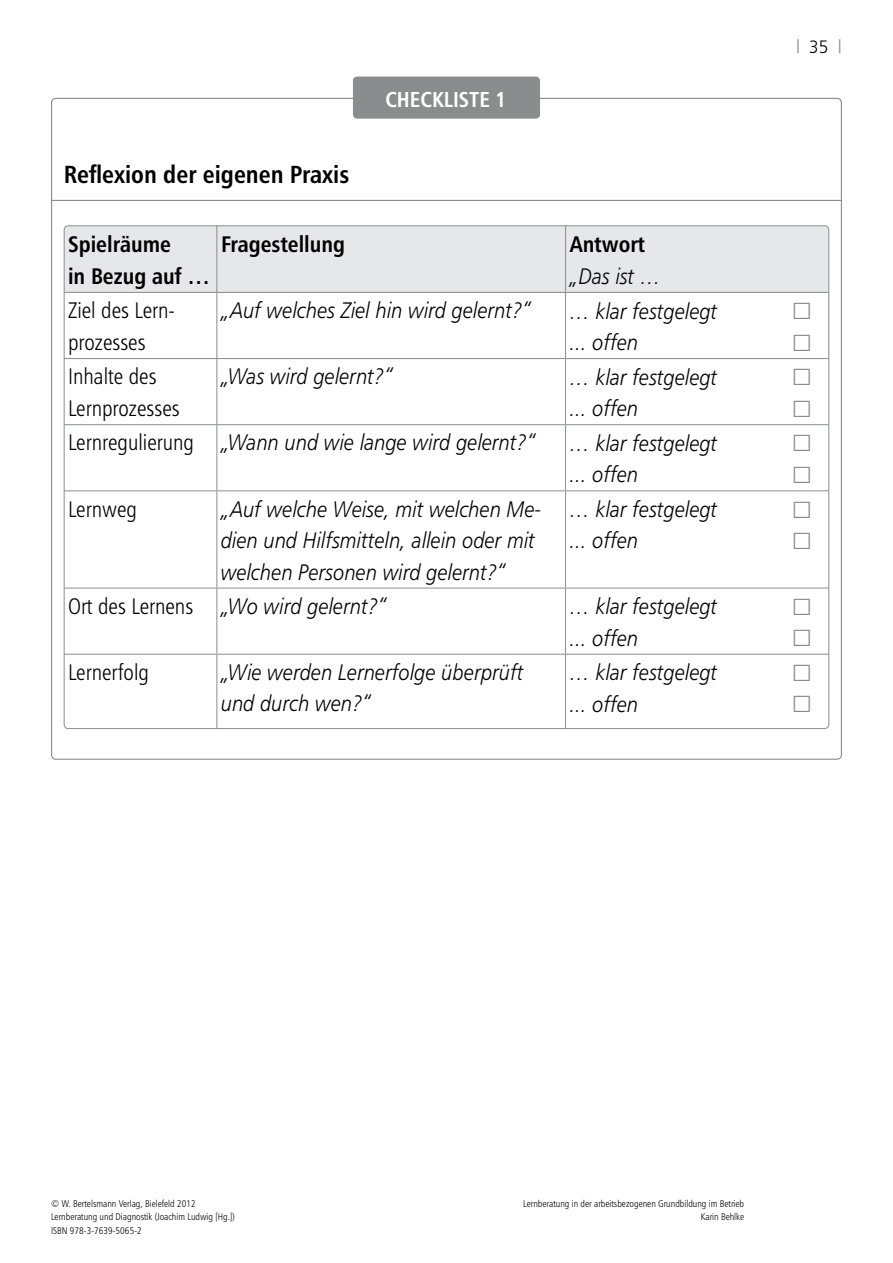
<style>
.page{position:relative;width:893px;height:1263px;background:#fff}
.page>*{position:absolute;margin:0;border:0;box-sizing:border-box;transform-origin:0 0}
.t1{font:24.75px "Humanist 777 BT Bold Condensed B";color:#000}
.t2{font:24px "The Sans Extra Light Expert";color:#8a8c8e}
.t3{font:22.5px/31.5px "Humanist 777 BT Light Italic B";color:#000;scale:.9 1}
.t4{font:22.5px/31.5px "Humanist 777 BT Light Condensed B";color:#000}
.t5{font:22.5px/31.5px "Humanist 777 BT Bold Condensed B";color:#000}
.t6{font:21.6px "Humanist 777 BT Bold Condensed B";color:#fff}
.t7{font:18px "Sabon";color:#8a8c8e}
.t8{font:9.75px/13.5px "Humanist 777 BT Light Condensed B";color:#000}
.s1{font-family:"Humanist 777 BT Light B";color:#000}
.s2{font-family:"Humanist 777 BT Light Condensed B"}
</style>
<div class="page">
<hr style="left:51px;top:200px;width:791px;height:1px;background:#8a8c8e">
<div style="left:353px;top:77px;width:187px;height:42px;background:#8a8c8e;border-radius:4px"></div>
<div style="left:66px;top:226px;width:763px;height:66px;background:#e6e7e8"></div>
<hr style="left:565px;top:226px;width:1px;height:66px;background:#8a8c8e">
<hr style="left:64px;top:292px;width:153px;height:1px;background:#8a8c8e">
<hr style="left:217px;top:292px;width:349px;height:1px;background:#8a8c8e">
<hr style="left:566px;top:292px;width:263px;height:1px;background:#8a8c8e">
<hr style="left:829px;top:293px;width:1px;height:65px;background:#8a8c8e">
<hr style="left:64px;top:358px;width:153px;height:1px;background:#8a8c8e">
<hr style="left:217px;top:358px;width:349px;height:1px;background:#8a8c8e">
<hr style="left:566px;top:358px;width:263px;height:1px;background:#8a8c8e">
<hr style="left:565px;top:359px;width:1px;height:65px;background:#8a8c8e">
<hr style="left:64px;top:424px;width:153px;height:1px;background:#8a8c8e">
<hr style="left:217px;top:424px;width:349px;height:1px;background:#8a8c8e">
<hr style="left:566px;top:424px;width:263px;height:1px;background:#8a8c8e">
<hr style="left:565px;top:425px;width:1px;height:65px;background:#8a8c8e">
<hr style="left:64px;top:490px;width:153px;height:1px;background:#8a8c8e">
<hr style="left:217px;top:490px;width:349px;height:1px;background:#8a8c8e">
<hr style="left:566px;top:490px;width:263px;height:1px;background:#8a8c8e">
<hr style="left:565px;top:491px;width:1px;height:97px;background:#8a8c8e">
<hr style="left:64px;top:588px;width:153px;height:1px;background:#8a8c8e">
<hr style="left:217px;top:588px;width:349px;height:1px;background:#8a8c8e">
<hr style="left:566px;top:588px;width:263px;height:1px;background:#8a8c8e">
<hr style="left:565px;top:588px;width:1px;height:66px;background:#8a8c8e">
<hr style="left:64px;top:654px;width:153px;height:1px;background:#8a8c8e">
<hr style="left:217px;top:654px;width:349px;height:1px;background:#8a8c8e">
<hr style="left:566px;top:654px;width:263px;height:1px;background:#8a8c8e">
<hr style="left:565px;top:654px;width:1px;height:75px;background:#8a8c8e">
<hr style="left:216px;top:226px;width:1px;height:66px;background:#8a8c8e">
<hr style="left:216px;top:293px;width:1px;height:65px;background:#8a8c8e">
<hr style="left:565px;top:293px;width:1px;height:65px;background:#8a8c8e">
<hr style="left:216px;top:359px;width:1px;height:65px;background:#8a8c8e">
<hr style="left:216px;top:425px;width:1px;height:65px;background:#8a8c8e">
<hr style="left:216px;top:491px;width:1px;height:97px;background:#8a8c8e">
<hr style="left:216px;top:588px;width:1px;height:66px;background:#8a8c8e">
<hr style="left:216px;top:654px;width:1px;height:75px;background:#8a8c8e">
<p class="t1" style="left:64px;top:159px;width:287px">Reflexion der eigenen Praxis</p>
<p class="t6" style="left:385px;top:86px;width:123px">CHECKLISTE 1</p>
<p class="t5" style="left:68px;top:228px;width:143px">Spielräume<br>in Bezug auf …</p>
<p class="t5" style="left:221px;top:228px;width:126px">Fragestellung</p>
<p class="t5" style="left:570px;top:228px;width:77px">Antwort</p>
<p class="t3" style="left:570px;top:260px;width:102px">„Das ist …</p>
<p class="t7" style="left:796px;top:36px;width:47px">| <span class="s1">35</span> |</p>
<p class="t4" style="left:68px;top:294px;width:108px">Ziel des Lern&shy;prozesses</p>
<p class="t3" style="left:221px;top:294px;width:346px">„Auf welches Ziel hin wird gelernt?“</p>
<p class="t3" style="left:570px;top:295px;width:166px">… klar festgelegt</p>
<p class="t2" style="left:791px;top:291px;width:22px">ò</p>
<p class="t3" style="left:570px;top:326px;width:78px">... offen</p>
<p class="t2" style="left:792px;top:323px;width:22px">ò</p>
<p class="t4" style="left:68px;top:360px;width:113px">Inhalte des<br>Lernprozesses</p>
<p class="t3" style="left:221px;top:360px;width:193px">„Was wird gelernt?“</p>
<p class="t3" style="left:570px;top:361px;width:166px">… klar festgelegt</p>
<p class="t2" style="left:791px;top:357px;width:22px">ò</p>
<p class="t3" style="left:570px;top:392px;width:78px">... offen</p>
<p class="t2" style="left:792px;top:389px;width:22px">ò</p>
<p class="t3" style="left:68px;top:426px;width:521px"><span class="s2">Lernregulierung</span> „Wann und wie lange wird gelernt?“</p>
<p class="t3" style="left:570px;top:427px;width:166px">… klar festgelegt</p>
<p class="t2" style="left:791px;top:423px;width:22px">ò</p>
<p class="t3" style="left:570px;top:458px;width:78px">... offen</p>
<p class="t2" style="left:792px;top:455px;width:22px">ò</p>
<p class="t4" style="left:68px;top:493px;width:71px">Lernweg</p>
<p class="t3" style="left:221px;top:493px;width:358px">„Auf welche Weise, mit welchen Me&shy;dien und Hilfsmitteln, allein oder mit welchen Personen wird gelernt?“</p>
<p class="t3" style="left:570px;top:493px;width:166px">… klar festgelegt</p>
<p class="t2" style="left:791px;top:490px;width:22px">ò</p>
<p class="t3" style="left:570px;top:524px;width:78px">... offen</p>
<p class="t2" style="left:792px;top:521px;width:22px">ò</p>
<p class="t3" style="left:68px;top:590px;width:356px"><span class="s2">Ort des Lernens</span> „Wo wird gelernt?“</p>
<p class="t3" style="left:570px;top:590px;width:166px">… klar festgelegt</p>
<p class="t2" style="left:791px;top:587px;width:22px">ò</p>
<p class="t3" style="left:570px;top:622px;width:78px">... offen</p>
<p class="t2" style="left:792px;top:618px;width:22px">ò</p>
<p class="t4" style="left:68px;top:656px;width:83px">Lernerfolg</p>
<p class="t3" style="left:221px;top:656px;width:338px">„Wie werden Lernerfolge überprüft und durch wen?“</p>
<p class="t3" style="left:570px;top:656px;width:166px">… klar festgelegt</p>
<p class="t2" style="left:791px;top:653px;width:22px">ò</p>
<p class="t3" style="left:570px;top:688px;width:78px">... offen</p>
<p class="t2" style="left:792px;top:684px;width:22px">ò</p>
<p class="t8" style="left:51px;top:1196px;width:185px">© W. Bertelsmann Verlag, Bielefeld 2012<br>Lernberatung und Diagnostik (Joachim Ludwig [Hg.])<br>ISBN 978-3-7639-5065-2</p>
<p class="t8" style="left:523px;top:1196px;width:223px;text-align:right">Lernberatung in der arbeitsbezogenen Grundbildung im Betrieb<br>Karin Behlke</p>
</div>
